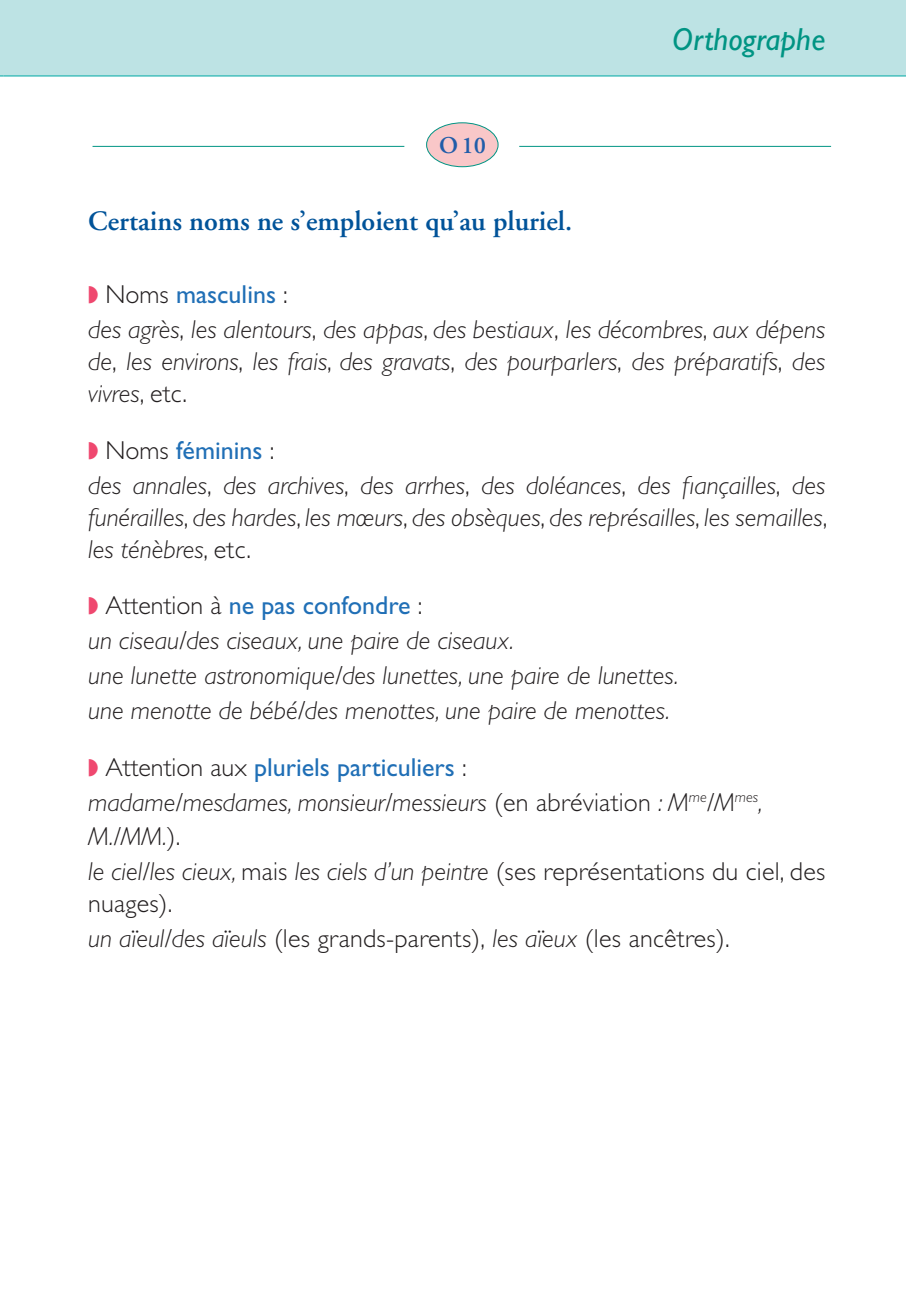
<style>
.page{position:relative;width:906px;height:1303px;background:#fff}
.page>*{position:absolute;margin:0;border:0;box-sizing:border-box;transform-origin:0 0}
.t1{font:italic 32px "Gill Sans";color:#009483}
.t2{font:600 28px "Adobe Garamond";color:#015399}
.t3{font:italic 300 26px/34.8px "Gill Sans";color:#231f20}
.t4{font:300 26px/34.8px "Gill Sans";letter-spacing:.01em;color:#231f20}
.t5{font:600 24px "Adobe Garamond";color:#215da9}
.s1{color:#ef486f}
.s2{font-style:normal}
.s3{font-weight:400;font-style:normal;color:#206fb6}
.s4{font-style:italic}
</style>
<div class="page">
<hr style="left:0;top:0;width:3px;height:76px;background:#bde3e4">
<div style="left:3px;top:0;width:903px;height:76px;background:#bde3e4"></div>
<hr style="left:3px;top:75px;width:903px;height:1px;background:#00a9a5">
<hr style="left:93px;top:146px;width:311px;height:1px;background:#009483">
<hr style="left:519px;top:146px;width:312px;height:1px;background:#009483">
<div style="left:427px;top:123px;width:71px;height:44px;background:#f9c7c8;border-radius:50%"></div>
<div style="left:426px;top:122px;width:72px;height:45px;border:1px solid #009483;border-radius:50%"></div>
<p class="t5" style="left:439px;top:132px;width:48px">O 10</p>
<p class="t2" style="left:88px;top:205px;width:485px">Certains noms ne s’emploient qu’au pluriel.</p>
<p class="t1" style="left:672px;top:21px;width:155px">Orthographe</p>
<p class="t3" style="left:88px;top:277px;width:739px"><span class="s1">◗</span> <span class="s2">Noms</span> <span class="s3">masculins</span> <span class="s2">:<br></span>des agrès<span class="s2">,</span> les alentours<span class="s2">,</span> des appas<span class="s2">,</span> des bestiaux<span class="s2">,</span> les décombres<span class="s2">,</span> aux dépens</p>
<p class="t3" style="left:88px;top:345px;width:739px;line-height:32px">de<span class="s2">,</span> les environs<span class="s2">,</span> les frais<span class="s2">,</span> des gravats<span class="s2">,</span> des pourparlers<span class="s2">,</span> des préparatifs<span class="s2">,</span> des vivres<span class="s2">, etc.</span></p>
<p class="t3" style="left:88px;top:433px;width:739px"><span class="s1">◗</span> <span class="s2">Noms</span> <span class="s3">féminins</span> <span class="s2">:<br></span>des annales<span class="s2">,</span> des archives<span class="s2">,</span> des arrhes<span class="s2">,</span> des doléances<span class="s2">,</span> des fiançailles<span class="s2">,</span> des</p>
<p class="t3" style="left:88px;top:501px;width:741px;line-height:32px">funérailles<span class="s2">,</span> des hardes<span class="s2">,</span> les mœurs<span class="s2">,</span> des obsèques<span class="s2">,</span> des représailles<span class="s2">,</span> les semailles<span class="s2">, </span>les ténèbres<span class="s2">, etc.</span></p>
<p class="t3" style="left:88px;top:588px;width:592px"><span class="s1">◗</span> <span class="s2">Attention à</span> <span class="s3">ne pas confondre</span> <span class="s2">:<br></span>un ciseau/des ciseaux, une paire de ciseaux.<br>une lunette astronomique/des lunettes, une paire de lunettes. une menotte de bébé/des menottes, une paire de menottes.</p>
<p class="t3" style="left:88px;top:749px;width:739px"><span class="s1">◗</span> <span class="s2">Attention aux</span> <span class="s3">pluriels particuliers</span> <span class="s2">:<br></span>madame/mesdames, monsieur/messieurs <span class="s2">(en abréviation</span> : M<sup>me</sup>/M<sup>mes</sup>, M./MM.<span class="s2">).<br></span>le ciel/les cieux, <span class="s2">mais</span> les ciels d’un peintre <span class="s2">(ses représentations du ciel, des</span></p>
<p class="t4" style="left:88px;top:886px;width:643px">nuages).<br><span class="s4">un aïeul/des aïeuls</span> (les grands-parents), <span class="s4">les aïeux</span> (les ancêtres).</p>
</div>
